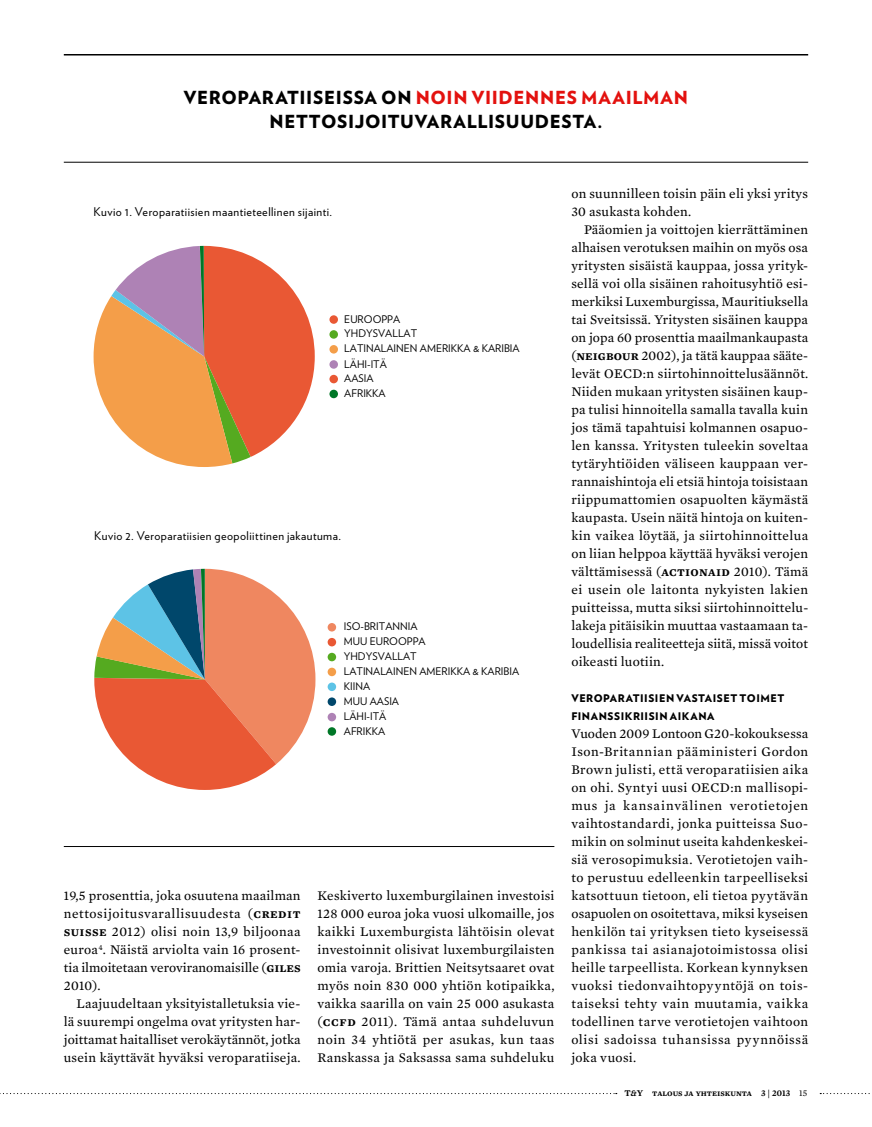
<style>
.page{position:relative;width:872px;height:1127px;background:#fff}
.page>*{position:absolute;margin:0;border:0;box-sizing:border-box;transform-origin:0 0}
.t1{font:900 18px/24px "Verlag";letter-spacing:.035em;color:#000;text-align:center}
.t2{font:13.5px/18px "Mercury Text G2";letter-spacing:.015em;color:#000;text-align:justify}
.t3{font:12px "Verlag";letter-spacing:.035em;color:#000}
.t4{font:10.5px/15px "Verlag";color:#000}
.t5{font:900 10.5px/18px "Verlag";letter-spacing:.05em;color:#000}
.t6{font:600 9px "Mercury Text G2";color:#000}
.s1{color:#e3110e}
.s2{font-weight:600}
.s3{font-style:italic}
.s4{font-family:"Mercury Text G1";font-weight:400}
</style>
<div class="page">
<hr style="left:64px;top:54px;width:744px;height:1px;background:#000">
<hr style="left:64px;top:162px;width:744px;height:1px;background:#000">
<svg style="left:0;top:1093px;width:617px;height:1px"></svg>
<svg style="left:820px;top:1093px;width:50px;height:1px"></svg>
<svg style="left:94px;top:246px;width:221px;height:221px"></svg>
<div style="left:329px;top:315px;width:9px;height:9px;background:#e95834;border-radius:50%"></div>
<div style="left:329px;top:390px;width:9px;height:8px;background:#007727;border-radius:50%"></div>
<div style="left:329px;top:375px;width:9px;height:8px;background:#e95834;border-radius:50%"></div>
<div style="left:329px;top:345px;width:9px;height:9px;background:#f49e49;border-radius:50%"></div>
<div style="left:329px;top:360px;width:9px;height:9px;background:#ae82b5;border-radius:50%"></div>
<div style="left:329px;top:330px;width:9px;height:9px;background:#55aa20;border-radius:50%"></div>
<svg style="left:94px;top:569px;width:221px;height:221px"></svg>
<div style="left:328px;top:623px;width:8px;height:8px;background:#ef8760;border-radius:50%"></div>
<div style="left:328px;top:697px;width:8px;height:9px;background:#00476b;border-radius:50%"></div>
<div style="left:328px;top:682px;width:8px;height:9px;background:#5dc3e6;border-radius:50%"></div>
<div style="left:328px;top:653px;width:8px;height:8px;background:#55aa20;border-radius:50%"></div>
<div style="left:328px;top:668px;width:8px;height:8px;background:#f49e49;border-radius:50%"></div>
<div style="left:328px;top:638px;width:8px;height:8px;background:#e95834;border-radius:50%"></div>
<div style="left:328px;top:713px;width:8px;height:8px;background:#ae82b5;border-radius:50%"></div>
<div style="left:328px;top:727px;width:8px;height:9px;background:#007727;border-radius:50%"></div>
<hr style="left:64px;top:846px;width:490px;height:1px;background:#000">
<h1 class="t1" style="left:184px;top:84px;width:506px">VEROPARATIISEISSA ON <span class="s1">NOIN VIIDENNES MAAILMAN<br></span>NETTOSIJOITUVARALLISUUDESTA.</h1>
<p class="t3" style="left:94px;top:203px;width:240px">Kuvio 1. Veroparatiisien maantieteellinen sijainti.</p>
<p class="t4" style="left:344px;top:311px;width:177px">EUROOPPA<br>YHDYSVALLAT<br>LATINALAINEN AMERIKKA &amp; KARIBIA<br>LÄHI-ITÄ</p>
<p class="t4" style="left:344px;top:370px;width:43px">AASIA<br>AFRIKKA</p>
<p class="t3" style="left:94px;top:527px;width:248px">Kuvio 2. Veroparatiisien geopoliittinen jakautuma.</p>
<p class="t4" style="left:344px;top:618px;width:177px">ISO-BRITANNIA<br>MUU EUROOPPA<br>YHDYSVALLAT<br>LATINALAINEN AMERIKKA &amp; KARIBIA<br>KIINA<br>MUU AASIA<br>LÄHI-ITÄ</p>
<p class="t4" style="left:344px;top:723px;width:43px">AFRIKKA</p>
<p class="t2" style="left:64px;top:886px;width:238px">19,5 prosenttia, joka osuutena maailman nettosijoitusvarallisuudesta (<span class="s2">Credit Suisse</span> 2012) olisi noin 13,9 biljoonaa euroa<sup>4</sup>. Näistä arviolta vain 16 prosent&shy;tia ilmoitetaan veroviranomaisille (<span class="s2">Giles </span>2010).</p>
<p class="t2" style="left:64px;top:994px;width:238px;text-indent:13px">Laajuudeltaan yksityistalletuksia vie&shy;lä suurempi ongelma ovat yritysten har&shy;joittamat haitalliset verokäytännöt, jotka usein käyttävät hyväksi veroparatiiseja.</p>
<p class="t2" style="left:317px;top:886px;width:238px">Keskiverto luxemburgilainen investoisi 128 000 euroa joka vuosi ulkomaille, jos kaikki Luxemburgista lähtöisin olevat investoinnit olisivat luxemburgilaisten omia varoja. Brittien Neitsytsaaret ovat myös noin 830 000 yhtiön kotipaikka, vaikka saarilla on vain 25 000 asukasta (<span class="s2">CCFD</span> 2011). Tämä antaa suhdeluvun noin 34 yhtiötä per asukas, kun taas Ranskassa ja Saksassa sama suhdeluku</p>
<p class="t2" style="left:571px;top:184px;width:238px">on suunnilleen toisin päin eli yksi yritys<br>30 asukasta kohden.</p>
<p class="t2" style="left:571px;top:220px;width:238px;text-indent:13px">Pääomien ja voittojen kierrättäminen alhaisen verotuksen maihin on myös osa yritysten sisäistä kauppaa, jossa yrityk&shy;sellä voi olla sisäinen rahoitusyhtiö esi&shy;merkiksi Luxemburgissa, Mauritiuksella tai Sveitsissä. Yritysten sisäinen kauppa on jopa 60 prosenttia maailmankaupasta (<span class="s2">Neigbour</span> 2002), ja tätä kauppaa sääte&shy;levät OECD:n siirtohinnoittelusäännöt.<br>Niiden mukaan yritysten sisäinen kaup&shy;pa tulisi hinnoitella samalla tavalla kuin jos tämä tapahtuisi kolmannen osapuo&shy;len kanssa. Yritysten tuleekin soveltaa tytäryhtiöiden väliseen kauppaan ver&shy;rannaishintoja eli etsiä hintoja toisistaan riippumattomien osapuolten käymästä kaupasta. Usein näitä hintoja on kuiten&shy;kin vaikea löytää, ja siirtohinnoittelua on liian helppoa käyttää hyväksi verojen välttämisessä (<span class="s2">ActionAid</span> 2010). Tämä ei usein ole laitonta nykyisten lakien puitteissa, mutta siksi siirtohinnoittelu&shy;lakeja pitäisikin muuttaa vastaamaan ta&shy;loudellisia realiteetteja siitä, missä voitot oikeasti luotiin.</p>
<p class="t5" style="left:571px;top:689px;width:214px">VEROPARATIISIEN VASTAISET TOIMET<br>FINANSSIKRIISIN AIKANA</p>
<p class="t2" style="left:571px;top:724px;width:238px">Vuoden 2009 Lontoon G20-kokouksessa Ison-Britannian pääministeri Gordon Brown julisti, että veroparatiisien aika on ohi. Syntyi uusi OECD:n mallisopi&shy;mus ja kansainvälinen verotietojen vaihtostandardi, jonka puitteissa Suo&shy;mikin on solminut useita kahdenkeskei&shy;siä verosopimuksia. Verotietojen vaih&shy;to perustuu edelleenkin tarpeelliseksi katsottuun tietoon, eli tietoa pyytävän osapuolen on osoitettava, miksi kyseisen henkilön tai yrityksen tieto kyseisessä pankissa tai asianajotoimistossa olisi heille tarpeellista. Korkean kynnyksen vuoksi tiedonvaihtopyyntöjä on tois&shy;taiseksi tehty vain muutamia, vaikka todellinen tarve verotietojen vaihtoon olisi sadoissa tuhansissa pyynnöissä joka vuosi.</p>
<p class="t6" style="left:624px;top:1086px;width:184px">T<span class="s3">&amp;</span>Y talous ja yhteiskunta 3 | 2013 <span class="s4">15</span></p>
</div>
